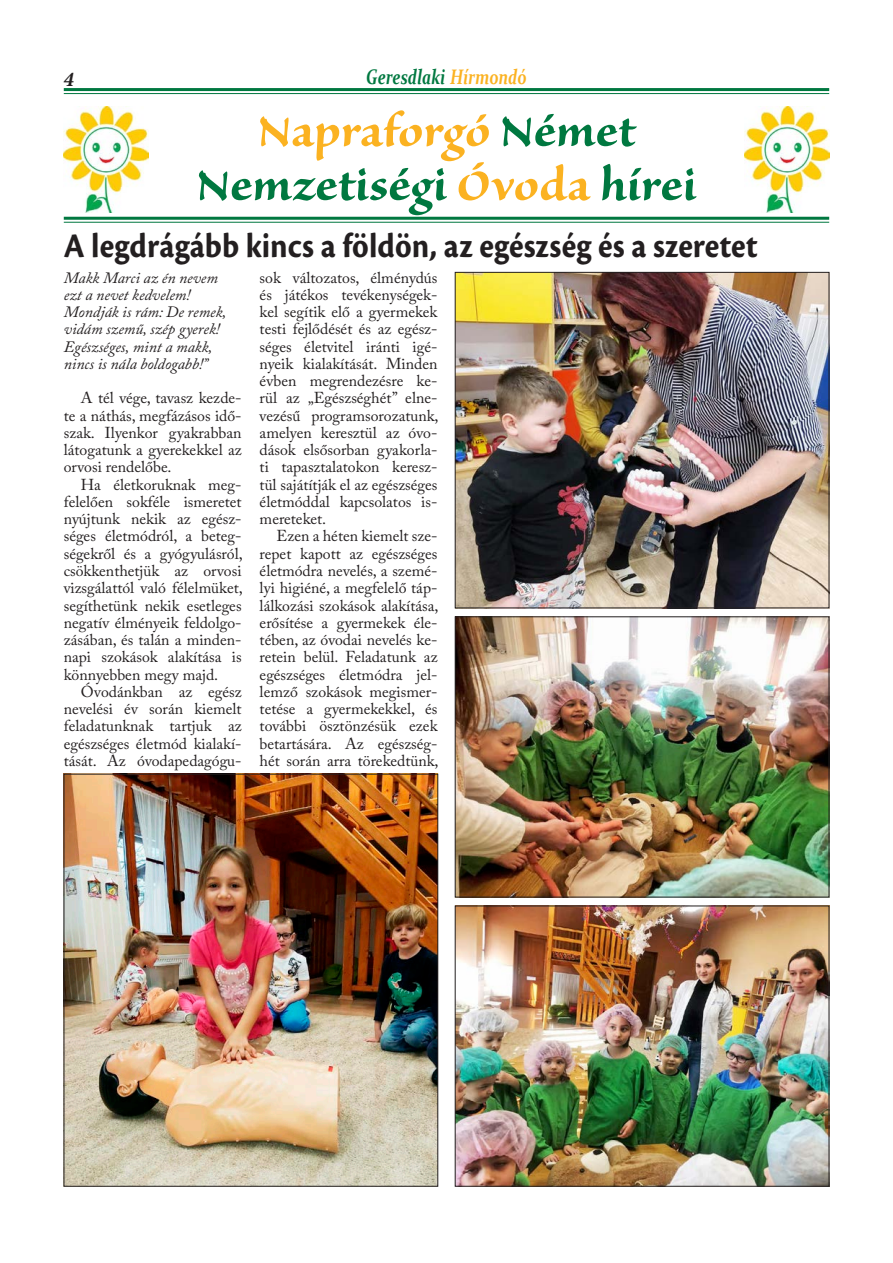
<style>
.page{position:relative;width:893px;height:1263px;background:#fff}
.page>*{position:absolute;margin:0;border:0;box-sizing:border-box;transform-origin:0 0}
.Cím_2hasáb{font:700 54px/54px "Sanvito Pro";color:#007840;text-align:center}
.Cím_2hasáb-2{font:700 36px "Cronos Pro";letter-spacing:.005em;color:#231f20;scale:.9 1}
.t1{font:italic 700 21px "Constantia";color:#007840;scale:.75 1}
.t2{font:italic 700 21px "Minion Pro";color:#231f20}
.Szöveg{font:15.75px/17.2px "Adobe Caslon Pro";color:#231f20;text-align:justify}
.Szöveg-2{font:italic 15.75px "Adobe Caslon Pro";color:#231f20}
.s1{color:#fbb221}
</style>
<div class="page">
<hr style="left:64px;top:88px;width:765px;height:3px;background:#007840">
<hr style="left:64px;top:93px;width:765px;height:1px;background:#007840">
<hr style="left:64px;top:217px;width:765px;height:3px;background:#007840">
<hr style="left:64px;top:222px;width:765px;height:1px;background:#007840">
<img style="left:64px;top:106px;width:85px;height:107px">
<img style="left:744px;top:106px;width:85px;height:107px">
<img style="left:66px;top:776px;width:370px;height:408px">
<div style="left:64px;top:774px;width:374px;height:412px;border:1px solid #231f20"></div>
<img style="left:457px;top:274px;width:370px;height:332px">
<div style="left:455px;top:272px;width:374px;height:336px;border:1px solid #231f20"></div>
<img style="left:457px;top:619px;width:370px;height:276px">
<div style="left:455px;top:617px;width:374px;height:280px;border:1px solid #231f20"></div>
<img style="left:457px;top:908px;width:370px;height:276px">
<h3 class="t2" style="left:64px;top:64px;width:12px">4</h3>
<h3 class="t1" style="left:366px;top:62px;width:215px">Geresdlaki <span class="s1">Hírmondó</span></h3>
<p class="Cím_2hasáb" style="left:196px;top:104px;width:502px"><span class="s1">Napraforgó</span> Német<br>Nemzetiségi <span class="s1">Óvoda</span> hírei</p>
<p class="Cím_2hasáb-2" style="left:64px;top:225px;width:772px">A legdrágább kincs a földön, az egészség és a szeretet</p>
<p class="Szöveg-2" style="left:64px;top:268px;width:156px">Makk Marci az én nevem</p>
<p class="Szöveg-2" style="left:64px;top:285px;width:128px">ezt a nevet kedvelem!</p>
<p class="Szöveg-2" style="left:64px;top:303px;width:164px">Mondják is rám: De remek,</p>
<p class="Szöveg-2" style="left:64px;top:320px;width:158px">vidám szemű, szép gyerek!</p>
<p class="Szöveg-2" style="left:64px;top:337px;width:150px">Egészséges, mint a makk,</p>
<p class="Szöveg-2" style="left:64px;top:354px;width:146px">nincs is nála boldogabb!”</p>
<p class="Szöveg" style="left:64px;top:389px;width:179px;text-indent:17px">A tél vége, tavasz kezde&shy;te a náthás, megfázásos idő&shy;szak. Ilyenkor gyakrabban látogatunk a gyerekekkel az orvosi rendelőbe.</p>
<p class="Szöveg" style="left:64px;top:476px;width:180px;text-indent:17px">Ha életkoruknak meg&shy;felelően sokféle ismeretet nyújtunk nekik az egész&shy;séges életmódról, a beteg&shy;ségekről és a gyógyulásról, csökkenthetjük az orvosi vizsgálattól való félelmüket, segíthetünk nekik esetleges negatív élményeik feldolgo&shy;zásában, és talán a minden&shy;napi szokások alakítása is könnyebben megy majd.</p>
<p class="Szöveg" style="left:64px;top:683px;width:179px;text-indent:17px">Óvodánkban az egész nevelési év során kiemelt feladatunknak tartjuk az egészséges életmód kialakí&shy;tását. Az óvodapedagógu-</p>
<p class="Szöveg" style="left:260px;top:269px;width:180px">sok változatos, élménydús és játékos tevékenységek&shy;kel segítik elő a gyermekek testi fejlődését és az egész&shy;séges életvitel iránti igé&shy;nyeik kialakítását. Minden évben megrendezésre ke&shy;rül az „Egészséghét” elne&shy;vezésű programsorozatunk, amelyen keresztül az óvo&shy;dások elsősorban gyakorla&shy;ti tapasztalatokon keresz&shy;tül sajátítják el az egészséges életmóddal kapcsolatos is&shy;mereteket.</p>
<p class="Szöveg" style="left:260px;top:527px;width:180px;text-indent:17px">Ezen a héten kiemelt sze&shy;repet kapott az egészséges életmódra nevelés, a szemé&shy;lyi higiéné, a megfelelő táp&shy;lálkozási szokások alakítása, erősítése a gyermekek éle&shy;tében, az óvodai nevelés ke&shy;retein belül. Feladatunk az egészséges életmódra jel&shy;lemző szokások megismer&shy;tetése a gyermekekkel, és további ösztönzésük ezek betartására. Az egészség&shy;hét során arra törekedtünk,</p>
</div>
